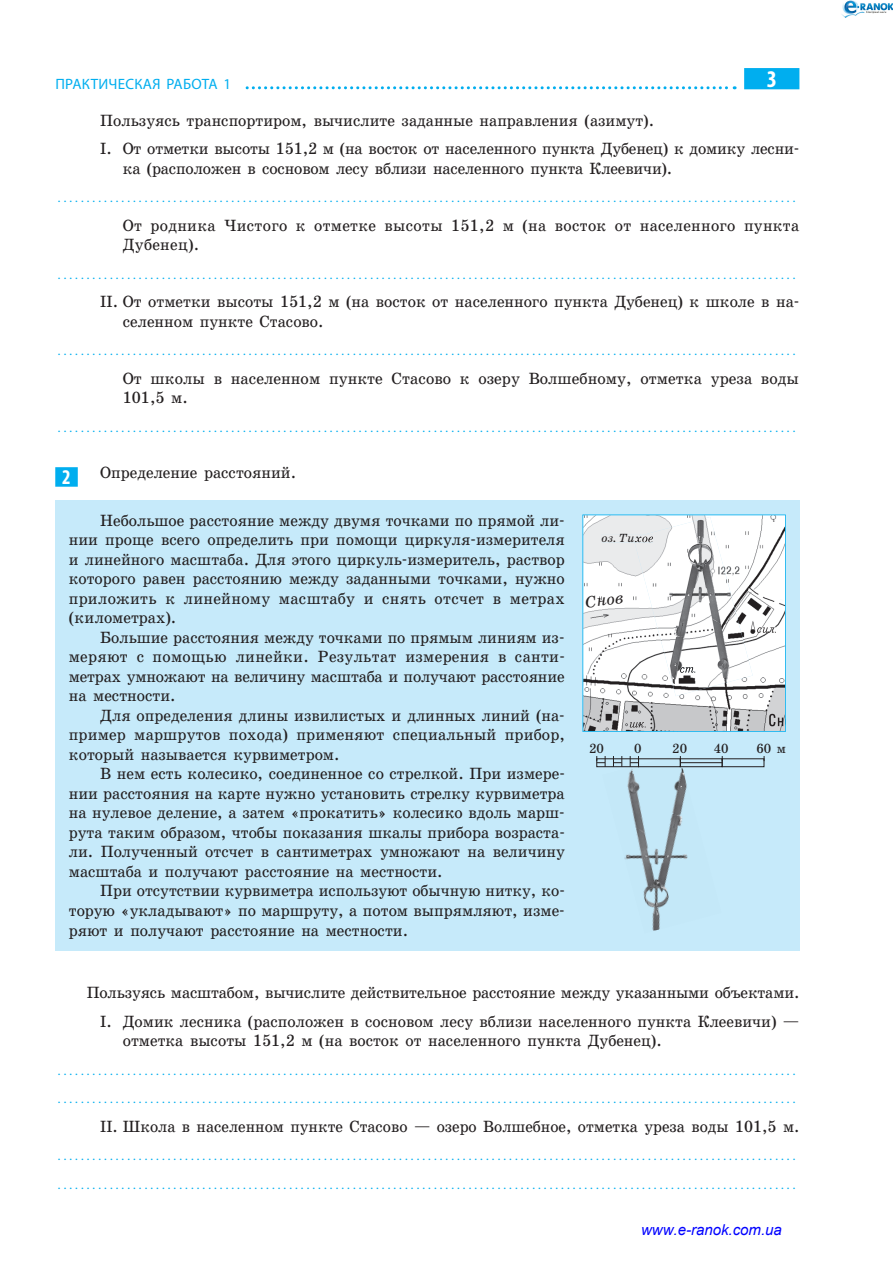
<style>
.page{position:relative;width:893px;height:1276px;background:#fff}
.page>*{position:absolute;margin:0;border:0;box-sizing:border-box;transform-origin:0 0}
.t1{font:700 condensed 24px "Myriad Pro";color:#fff}
.t2{font:700 condensed 21px "Myriad Pro";color:#fff;scale:.95 1}
.t3{font:16.5px/19.5px "School Book C";color:#231f20;text-align:justify;scale:.95 1}
.t4{font:16.5px/19.5px "School Book C";letter-spacing:.02em;color:#231f20;scale:.95 1}
.t5{font:16.5px/19.5px "School Book C";color:#231f20;scale:.96 1}
.t6{font:16.5px "School Book C";color:#231f20;scale:.94 1}
.t7{font:italic 16.5px "School Book C";color:#231f20}
.t8{font:15px "Myriad Pro";letter-spacing:.02em;color:#00aeef}
.t9{font:italic 15px "Arial";color:#00f}
.t10{font:13.5px "School Book C";color:#231f20;scale:.95 1}
.t11{font:italic 12px "School Book C";color:#231f20}
.t12{font:10.5px "School Book C";color:#00aeef;scale:.95 1}
</style>
<div class="page">
<svg style="left:245px;top:86px;width:490px;height:3px"></svg>
<div style="left:744px;top:68px;width:55px;height:21px;background:#00aeef"></div>
<div style="left:55px;top:467px;width:23px;height:20px;background:#00aeef"></div>
<div style="left:55px;top:500px;width:744px;height:450px;background:#c6eafa"></div>
<img style="left:602px;top:756px;width:119px;height:175px">
<div style="left:596px;top:758px;width:43px;height:9px;border:1px solid #231f20"></div>
<svg style="left:596px;top:756px;width:10px;height:11px"></svg>
<svg style="left:613px;top:756px;width:9px;height:11px"></svg>
<div style="left:638px;top:758px;width:43px;height:9px;border:1px solid #231f20"></div>
<svg style="left:630px;top:756px;width:9px;height:11px"></svg>
<div style="left:680px;top:758px;width:42px;height:9px;border:1px solid #231f20"></div>
<hr style="left:680px;top:762px;width:42px;height:1px;background:#231f20">
<div style="left:722px;top:758px;width:42px;height:9px;border:1px solid #231f20"></div>
<svg style="left:582px;top:514px;width:204px;height:218px;background:#dbdee0"></svg>
<img style="left:633px;top:534px;width:20px;height:8px">
<img style="left:841px;top:0;width:52px;height:18px">
<p class="t8" style="left:55px;top:75px;width:177px">ПРАКТИЧЕСКАя РАБОТА 1</p>
<h1 class="t1" style="left:767px;top:64px;width:12px">3</h1>
<p class="t3" style="left:100px;top:106px;width:737px;line-height:28.5px">Пользуясь транспортиром, вычислите заданные направления (азимут).<br>I. От отметки высоты 151,2 м (на восток от населенного пункта Дубенец) к домику лесни-</p>
<p class="t3" style="left:123px;top:159px;width:580px">ка (расположен в сосновом лесу вблизи населенного пункта Клеевичи).</p>
<p class="t12" style="left:58px;top:193px;width:779px">. . . . . . . . . . . . . . . . . . . . . . . . . . . . . . . . . . . . . . . . . . . . . . . . . . . . . . . . . . . . . . . . . . . . . . . . . . . . . . . . . . . . . . . . . . . . . . . . . . . . . . . . . . . . . . . . . . . . . . . . . . . . . . . .</p>
<p class="t4" style="left:123px;top:216px;width:714px">От родника Чистого к отметке высоты 151,2 м (на восток от населенного пункта<br>Дубенец).</p>
<p class="t12" style="left:58px;top:270px;width:779px">. . . . . . . . . . . . . . . . . . . . . . . . . . . . . . . . . . . . . . . . . . . . . . . . . . . . . . . . . . . . . . . . . . . . . . . . . . . . . . . . . . . . . . . . . . . . . . . . . . . . . . . . . . . . . . . . . . . . . . . . . . . . . . . .</p>
<p class="t3" style="left:123px;top:292px;width:714px;text-indent:-22px">II. От отметки высоты 151,2 м (на восток от населенного пункта Дубенец) к школе в на&shy;селенном пункте Стасово.</p>
<p class="t12" style="left:58px;top:346px;width:779px">. . . . . . . . . . . . . . . . . . . . . . . . . . . . . . . . . . . . . . . . . . . . . . . . . . . . . . . . . . . . . . . . . . . . . . . . . . . . . . . . . . . . . . . . . . . . . . . . . . . . . . . . . . . . . . . . . . . . . . . . . . . . . . . .</p>
<p class="t5" style="left:123px;top:369px;width:706px">От школы в населенном пункте Стасово к озеру Волшебному, отметка уреза воды<br>101,5 м.</p>
<p class="t12" style="left:58px;top:423px;width:779px">. . . . . . . . . . . . . . . . . . . . . . . . . . . . . . . . . . . . . . . . . . . . . . . . . . . . . . . . . . . . . . . . . . . . . . . . . . . . . . . . . . . . . . . . . . . . . . . . . . . . . . . . . . . . . . . . . . . . . . . . . . . . . . . .</p>
<p class="t2" style="left:62px;top:463px;width:10px">2</p>
<p class="t3" style="left:100px;top:463px;width:208px">Определение расстояний.</p>
<p class="t3" style="left:69px;top:511px;width:524px;text-indent:32px">Небольшое расстояние между двумя точками по прямой ли&shy;нии проще всего определить при помощи циркуля-измерителя и линейного масштаба. Для этого циркуль-измеритель, раствор которого равен расстоянию между заданными точками, нужно приложить к линейному масштабу и снять отсчет в метрах (километрах).</p>
<p class="t3" style="left:69px;top:628px;width:524px;text-indent:32px">Большие расстояния между точками по прямым линиям из&shy;меряют с помощью линейки. Результат измерения в санти&shy;метрах умножают на величину масштаба и получают расстояние на местности.</p>
<p class="t3" style="left:69px;top:706px;width:524px;text-indent:32px">Для определения длины извилистых и длинных линий (на&shy;пример маршрутов похода) применяют специальный прибор, который называется курвиметром.</p>
<p class="t3" style="left:69px;top:764px;width:524px;text-indent:32px">В нем есть колесико, соединенное со стрелкой. При измере&shy;нии расстояния на карте нужно установить стрелку курвиметра на нулевое деление, а затем «прокатить» колесико вдоль марш&shy;рута таким образом, чтобы показания шкалы прибора возраста&shy;ли. Полученный отсчет в сантиметрах умножают на величину масштаба и получают расстояние на местности.</p>
<p class="t3" style="left:69px;top:881px;width:524px;text-indent:32px">При отсутствии курвиметра используют обычную нитку, ко&shy;торую «укладывают» по маршруту, а потом выпрямляют, изме&shy;ряют и получают расстояние на местности.</p>
<p class="t11" style="left:601px;top:531px;width:53px">оз. Тихое</p>
<p class="t7" style="left:584px;top:593px;width:40px;rotate:-8deg">Снов</p>
<p class="t10" style="left:589px;top:741px;width:17px">20</p>
<p class="t10" style="left:634px;top:741px;width:9px">0</p>
<p class="t10" style="left:672px;top:741px;width:17px">20</p>
<p class="t10" style="left:714px;top:741px;width:17px">40</p>
<p class="t10" style="left:756px;top:741px;width:32px">60 м</p>
<p class="t3" style="left:87px;top:978px;width:752px;line-height:28.5px;text-align:right">Пользуясь масштабом, вычислите действительное расстояние между указанными объектами.<br>I. Домик лесника (расположен в сосновом лесу вблизи населенного пункта Клеевичи) —</p>
<p class="t3" style="left:123px;top:1031px;width:569px">отметка высоты 151,2 м (на восток от населенного пункта Дубенец).</p>
<p class="t12" style="left:58px;top:1065px;width:779px">. . . . . . . . . . . . . . . . . . . . . . . . . . . . . . . . . . . . . . . . . . . . . . . . . . . . . . . . . . . . . . . . . . . . . . . . . . . . . . . . . . . . . . . . . . . . . . . . . . . . . . . . . . . . . . . . . . . . . . . . . . . . . . . .</p>
<p class="t12" style="left:58px;top:1094px;width:779px">. . . . . . . . . . . . . . . . . . . . . . . . . . . . . . . . . . . . . . . . . . . . . . . . . . . . . . . . . . . . . . . . . . . . . . . . . . . . . . . . . . . . . . . . . . . . . . . . . . . . . . . . . . . . . . . . . . . . . . . . . . . . . . . .</p>
<p class="t6" style="left:100px;top:1117px;width:745px">II. Школа в населенном пункте Стасово — озеро Волшебное, отметка уреза воды 101,5 м.</p>
<p class="t12" style="left:58px;top:1151px;width:779px">. . . . . . . . . . . . . . . . . . . . . . . . . . . . . . . . . . . . . . . . . . . . . . . . . . . . . . . . . . . . . . . . . . . . . . . . . . . . . . . . . . . . . . . . . . . . . . . . . . . . . . . . . . . . . . . . . . . . . . . . . . . . . . . .</p>
<p class="t12" style="left:58px;top:1179px;width:779px">. . . . . . . . . . . . . . . . . . . . . . . . . . . . . . . . . . . . . . . . . . . . . . . . . . . . . . . . . . . . . . . . . . . . . . . . . . . . . . . . . . . . . . . . . . . . . . . . . . . . . . . . . . . . . . . . . . . . . . . . . . . . . . . .</p>
<p class="t9" style="left:641px;top:1220px;width:142px">www.e-ranok.com.ua</p>
</div>
